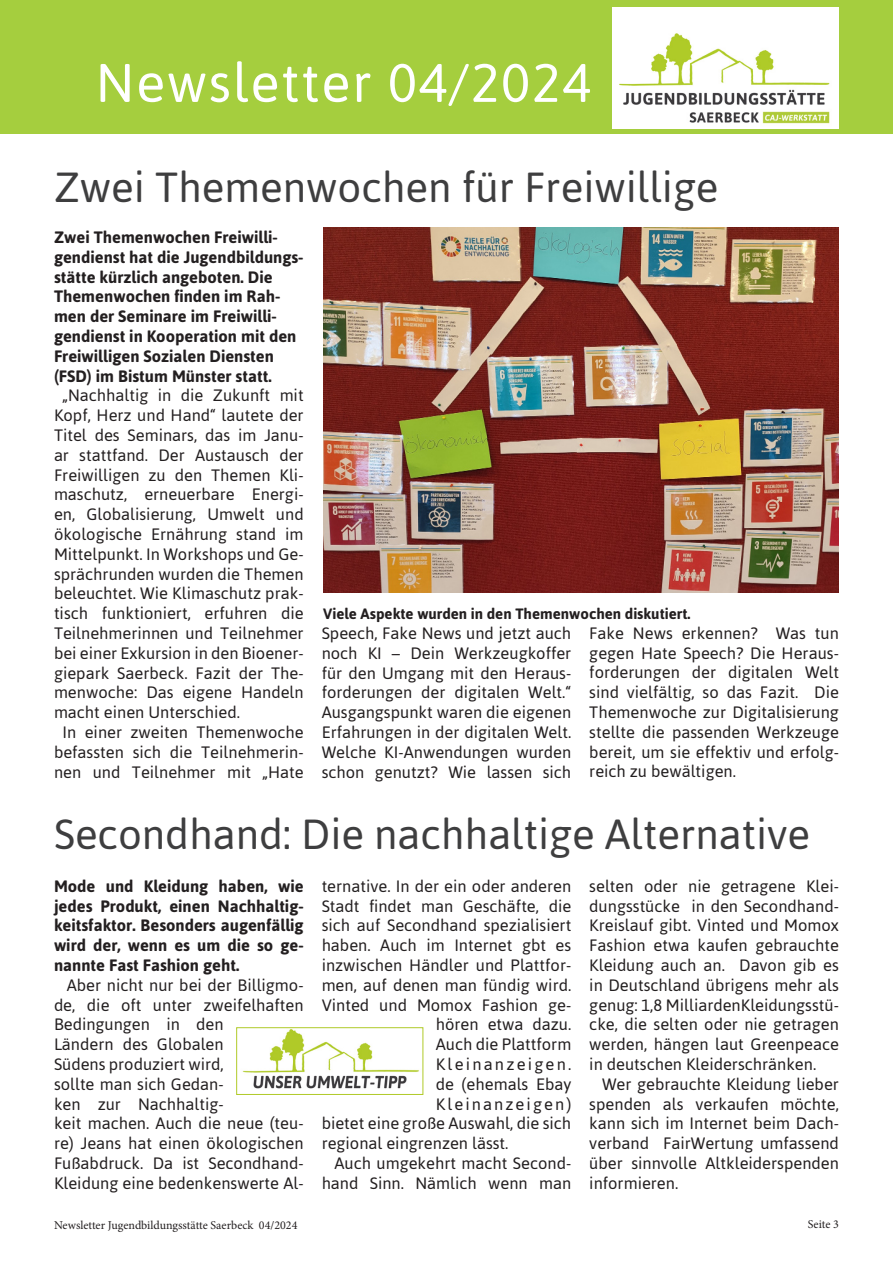
<style>
.page{position:relative;width:893px;height:1263px;background:#fff}
.page>*{position:absolute;margin:0;border:0;box-sizing:border-box;transform-origin:0 0}
.t1{font:54px "Asap";letter-spacing:.03em;color:#fff}
.t2{font:42px "Asap";color:#3e3e3f}
.t3{font:16.5px/19.8px "Asap";color:#231f20;text-align:justify}
.t4{font:700 16.5px/19.8px "Asap";color:#231f20}
.t5{font:16.5px "Asap";letter-spacing:.135em;color:#231f20}
.t6{font:16.5px "Asap";letter-spacing:.125em;color:#231f20}
.t7{font:700 15px "Asap";color:#231f20}
.t8{font:12px "Minion Pro";color:#231f20}
</style>
<div class="page">
<div style="left:0;top:0;width:893px;height:134px;background:#a5ce3e"></div>
<img style="left:613px;top:7px;width:226px;height:121px">
<img style="left:242px;top:1029px;width:177px;height:60px">
<div style="left:236px;top:1027px;width:187px;height:68px;border:1px solid #b0ca28"></div>
<img style="left:323px;top:227px;width:516px;height:365px">
<p class="t1" style="left:96px;top:47px;width:497px">Newsletter 04/2024</p>
<p class="t2" style="left:54px;top:160px;width:666px">Zwei Themenwochen für Freiwillige</p>
<p class="t4" style="left:54px;top:227px;width:251px">Zwei Themenwochen Freiwilli&shy;gendienst hat die Jugendbildungs&shy;stätte kürzlich angeboten. Die<br>Themenwochen finden im Rah&shy;men der Seminare im Freiwilli&shy;gendienst in Kooperation mit den<br>Freiwilligen Sozialen Diensten (FSD) im Bistum Münster statt.</p>
<p class="t3" style="left:54px;top:385px;width:251px;text-indent:9px">„Nachhaltig in die Zukunft mit Kopf, Herz und Hand“ lautete der Titel des Seminars, das im Janu&shy;ar stattfand. Der Austausch der Freiwilligen zu den Themen Kli&shy;maschutz, erneuerbare Energi&shy;en, Globalisierung, Umwelt und ökologische Ernährung stand im Mittelpunkt. In Workshops und Ge&shy;sprächrunden wurden die Themen beleuchtet. Wie Klimaschutz prak&shy;tisch funktioniert, erfuhren die Teilnehmerinnen und Teilnehmer bei einer Exkursion in den Bioener&shy;giepark Saerbeck. Fazit der The&shy;menwoche: Das eigene Handeln macht einen Unterschied.</p>
<p class="t3" style="left:54px;top:722px;width:251px;text-align:center">In einer zweiten Themenwoche befassten sich die Teilnehmerin&shy;nen und Teilnehmer mit „Hate</p>
<p class="t7" style="left:323px;top:604px;width:369px">Viele Aspekte wurden in den Themenwochen diskutiert.</p>
<p class="t3" style="left:322px;top:623px;width:251px">Speech, Fake News und jetzt auch noch KI – Dein Werkzeugkoffer für den Umgang mit den Heraus&shy;forderungen der digitalen Welt.“ Ausgangspunkt waren die eigenen Erfahrungen in der digitalen Welt.<br>Welche KI-Anwendungen wurden schon genutzt? Wie lassen sich</p>
<p class="t3" style="left:589px;top:622px;width:251px">Fake News erkennen? Was tun gegen Hate Speech? Die Heraus&shy;forderungen der digitalen Welt sind vielfältig, so das Fazit. Die Themenwoche zur Digitalisierung stellte die passenden Werkzeuge bereit, um sie effektiv und erfolg&shy;reich zu bewältigen.</p>
<p class="t2" style="left:54px;top:806px;width:758px">Secondhand: Die nachhaltige Alternative</p>
<p class="t4" style="left:54px;top:875px;width:251px;text-align:justify">Mode und Kleidung haben, wie jedes Produkt, einen Nachhaltig&shy;keitsfaktor. Besonders augenfällig wird der, wenn es um die so ge&shy;nannte Fast Fashion geht.</p>
<p class="t3" style="left:54px;top:974px;width:251px;text-align:left;text-indent:13px">Aber nicht nur bei der Billigmo&shy;de, die oft unter zweifelhaften<br>Bedingungen in den<br>Ländern des Globalen<br>Südens produziert wird,<br>sollte man sich Gedan-<br>ken zur Nachhaltig-<br>keit machen. Auch die neue (teu&shy;re) Jeans hat einen ökologischen<br>Fußabdruck. Da ist Secondhand-<br>Kleidung eine bedenkenswerte Al-</p>
<p class="t3" style="left:322px;top:875px;width:251px">ternative. In der ein oder anderen</p>
<p class="t3" style="left:322px;top:895px;width:251px">Stadt findet man Geschäfte, die</p>
<p class="t3" style="left:322px;top:915px;width:251px">sich auf Secondhand spezialisiert</p>
<p class="t3" style="left:322px;top:935px;width:251px">haben. Auch im Internet gbt es</p>
<p class="t3" style="left:322px;top:955px;width:251px">inzwischen Händler und Plattfor-</p>
<p class="t3" style="left:322px;top:974px;width:251px">men, auf denen man fündig wird.</p>
<p class="t3" style="left:322px;top:994px;width:251px">Vinted und Momox Fashion ge-</p>
<p class="t3" style="left:436px;top:1014px;width:137px">hören etwa dazu.</p>
<p class="t3" style="left:436px;top:1034px;width:137px">Auch die Plattform</p>
<p class="t5" style="left:436px;top:1053px;width:137px">Kleinanzeigen.</p>
<p class="t3" style="left:436px;top:1073px;width:137px">de (ehemals Ebay</p>
<p class="t6" style="left:436px;top:1093px;width:137px">Kleinanzeigen)</p>
<p class="t3" style="left:322px;top:1113px;width:251px">bietet eine große Auswahl, die sich</p>
<p class="t3" style="left:322px;top:1133px;width:188px">regional eingrenzen lässt.</p>
<p class="t3" style="left:322px;top:1153px;width:251px;text-align:right">Auch umgekehrt macht Second&shy;hand Sinn. Nämlich wenn man</p>
<p class="t3" style="left:589px;top:875px;width:251px">selten oder nie getragene Klei&shy;dungsstücke in den Secondhand-Kreislauf gibt. Vinted und Momox Fashion etwa kaufen gebrauchte Kleidung auch an. Davon gib es in Deutschland übrigens mehr als genug: 1,8 MilliardenKleidungsstü&shy;cke, die selten oder nie getragen werden, hängen laut Greenpeace in deutschen Kleiderschränken.</p>
<p class="t3" style="left:589px;top:1073px;width:251px;text-indent:13px">Wer gebrauchte Kleidung lieber spenden als verkaufen möchte, kann sich im Internet beim Dach&shy;verband FairWertung umfassend über sinnvolle Altkleiderspenden informieren.</p>
<p class="t8" style="left:54px;top:1217px;width:245px">Newsletter Jugendbildungsstätte Saerbeck 04/2024</p>
<p class="t8" style="left:808px;top:1216px;width:33px">Seite 3</p>
</div>
